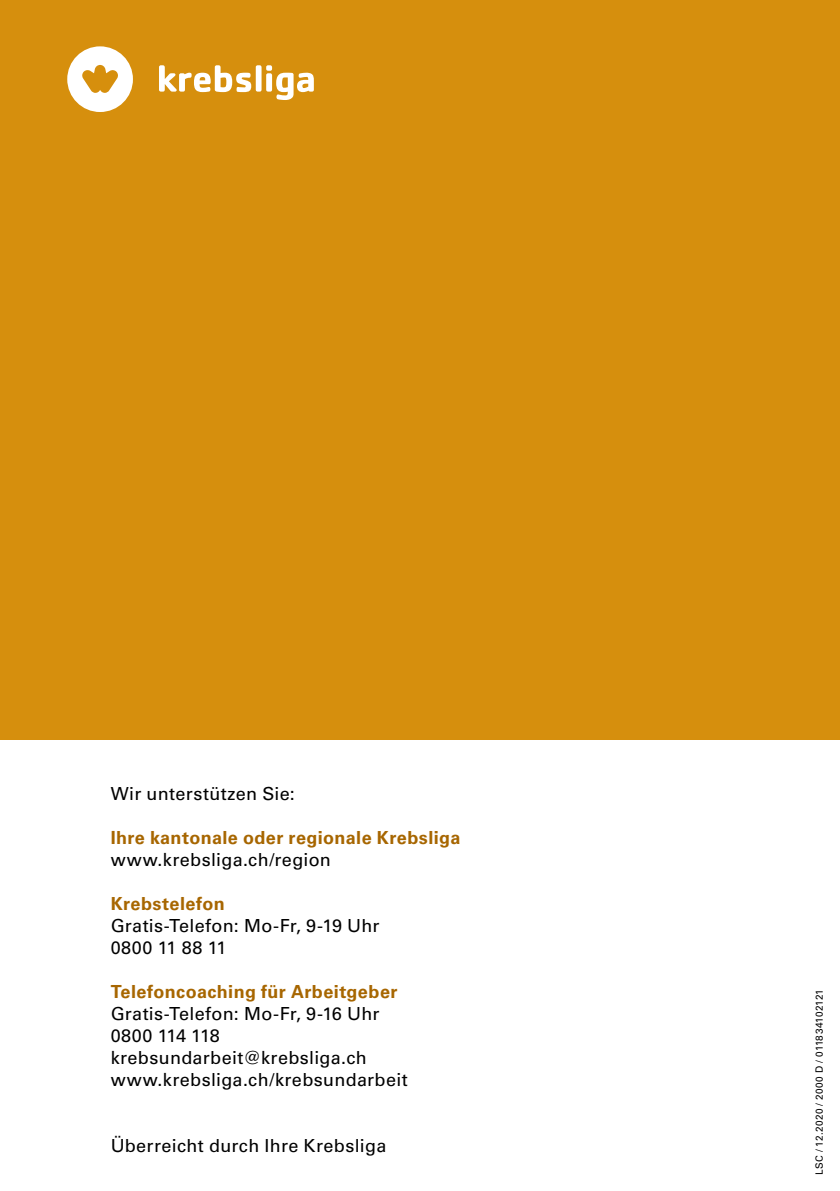
<style>
.page{position:relative;width:840px;height:1191px;background:#fff}
.page>*{position:absolute;margin:0;border:0;box-sizing:border-box;transform-origin:0 0}
.t1{font:18px/22px "Univers LT Std";letter-spacing:.02em;color:#000}
.t2{font:700 18px "Univers LT Std";letter-spacing:.025em;color:#a76600}
.t3{font:10px "Univers LT Std";letter-spacing:.035em;color:#000}
</style>
<div class="page">
<div style="left:0;top:0;width:839px;height:739px;background:#d68f0d"></div>
<svg style="left:67px;top:46px;width:66px;height:66px"></svg>
<svg style="left:159px;top:65px;width:92px;height:27px"></svg>
<div style="left:255px;top:65px;width:6px;height:27px;background:#fff;border-radius:2px"></div>
<svg style="left:266px;top:65px;width:48px;height:35px"></svg>
<p class="t1" style="left:111px;top:782px;width:186px">Wir unterstützen Sie:</p>
<p class="t2" style="left:111px;top:826px;width:351px">Ihre kantonale oder regionale Krebsliga</p>
<p class="t1" style="left:111px;top:848px;width:222px">www.krebsliga.ch/region</p>
<p class="t2" style="left:111px;top:892px;width:115px">Krebstelefon</p>
<p class="t1" style="left:111px;top:914px;width:270px">Gratis-Telefon: Mo-Fr, 9-19 Uhr<br>0800 11 88 11</p>
<p class="t2" style="left:111px;top:980px;width:288px">Telefoncoaching für Arbeitgeber</p>
<p class="t1" style="left:111px;top:1002px;width:298px">Gratis-Telefon: Mo-Fr, 9-16 Uhr<br>0800 114 118 krebsundarbeit@krebsliga.ch www.krebsliga.ch/krebsundarbeit</p>
<p class="t1" style="left:111px;top:1134px;width:277px">Überreicht durch Ihre Krebsliga</p>
<p class="t3" style="left:812px;top:1175px;width:187px;rotate:-90deg">LSC / 12.2020 / 2000 D / 011834102121</p>
</div>
